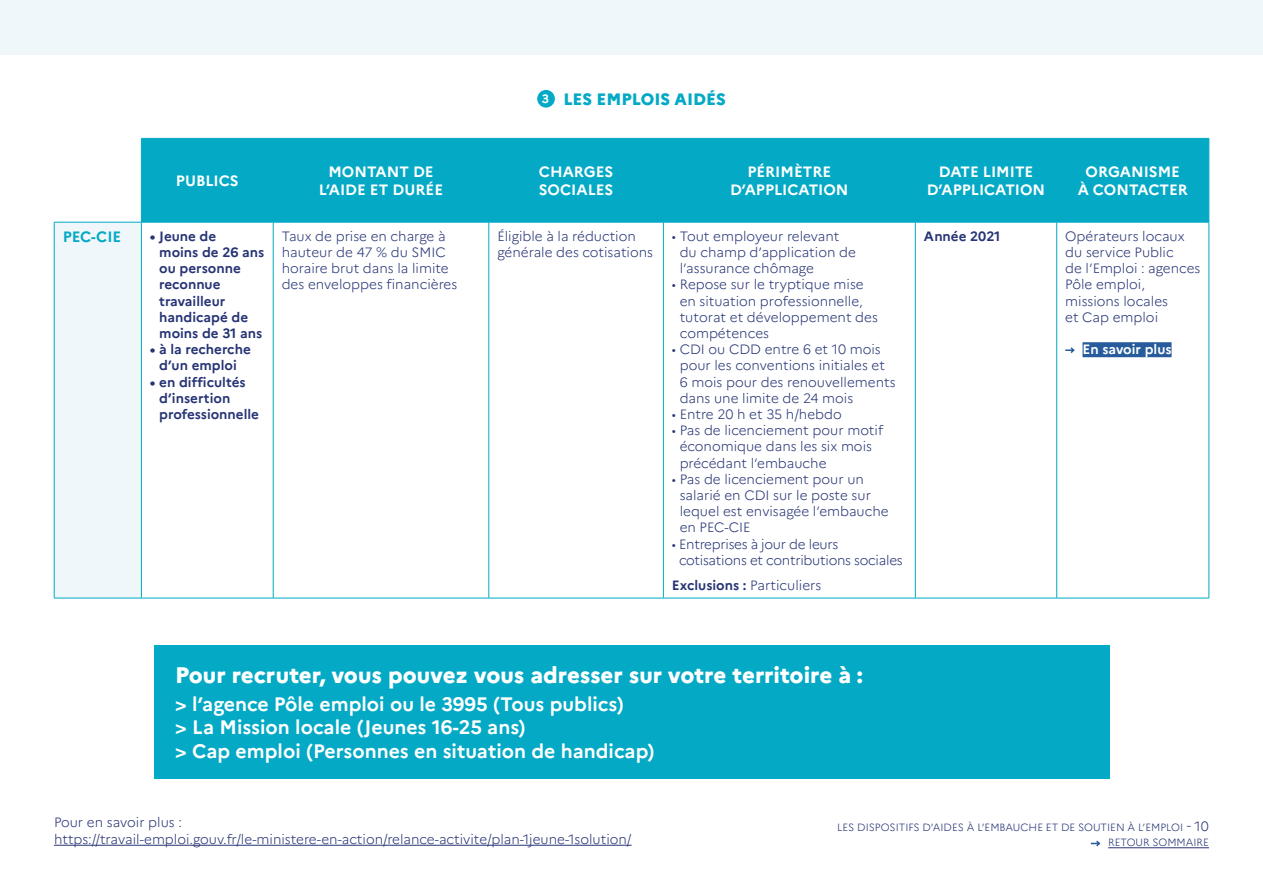
<style>
.page{position:relative;width:1263px;height:893px;background:#fff}
.page>*{position:absolute;margin:0;border:0;box-sizing:border-box;transform-origin:0 0}
.t1{font:800 22.5px "Marianne";color:#fff}
.t2{font:700 19.5px/23.4px "Marianne";color:#fff}
.t3{font:800 16.5px "Marianne";color:#03a9c5}
.t4{font:700 15px/18px "Marianne";color:#fff;text-align:center}
.t5{font:700 15px "Marianne";color:#03a9c5}
.t6{font:300 13.5px/16.2px "Marianne";color:#273475}
.t7{font:700 13.5px/16.2px "Marianne";color:#273475}
.t8{font:300 13.5px/16.2px "Marianne";letter-spacing:-.02em;color:#273475}
.t9{font:700 13.5px "Marianne";color:#fff}
.t10{font:300 10.5px/15px "Marianne";color:#273475;text-align:right}
.s1{font-weight:700}
.s2{font-size:13.5px}
</style>
<div class="page">
<hr style="left:54px;top:845px;width:578px;height:1px;background:#273475">
<hr style="left:1108px;top:847px;width:101px;height:1px;background:#273475">
<svg style="left:1091px;top:840px;width:10px;height:7px"></svg>
<div style="left:0;top:0;width:1263px;height:54px;background:#f0f7fa"></div>
<div style="left:142px;top:139px;width:1066px;height:83px;background:#03a9c5"></div>
<div style="left:54px;top:222px;width:87px;height:376px;background:#f0f7fa"></div>
<hr style="left:54px;top:222px;width:87px;height:1px;background:#03a9c5">
<hr style="left:141px;top:139px;width:1px;height:83px;background:#03a9c5">
<hr style="left:141px;top:138px;width:132px;height:1px;background:#03a9c5">
<hr style="left:141px;top:222px;width:132px;height:1px;background:#03a9c5">
<hr style="left:273px;top:139px;width:1px;height:83px;background:#03a9c5">
<hr style="left:273px;top:138px;width:216px;height:1px;background:#03a9c5">
<hr style="left:273px;top:222px;width:216px;height:1px;background:#03a9c5">
<hr style="left:489px;top:139px;width:1px;height:83px;background:#03a9c5">
<hr style="left:489px;top:138px;width:174px;height:1px;background:#03a9c5">
<hr style="left:489px;top:222px;width:174px;height:1px;background:#03a9c5">
<hr style="left:663px;top:139px;width:1px;height:83px;background:#03a9c5">
<hr style="left:663px;top:138px;width:252px;height:1px;background:#03a9c5">
<hr style="left:915px;top:138px;width:142px;height:1px;background:#03a9c5">
<hr style="left:1057px;top:138px;width:152px;height:1px;background:#03a9c5">
<hr style="left:915px;top:139px;width:1px;height:83px;background:#03a9c5">
<hr style="left:1056px;top:139px;width:1px;height:83px;background:#03a9c5">
<hr style="left:1208px;top:139px;width:1px;height:83px;background:#03a9c5">
<hr style="left:663px;top:222px;width:252px;height:1px;background:#03a9c5">
<hr style="left:915px;top:222px;width:142px;height:1px;background:#03a9c5">
<hr style="left:1057px;top:222px;width:152px;height:1px;background:#03a9c5">
<hr style="left:54px;top:222px;width:1px;height:376px;background:#03a9c5">
<hr style="left:141px;top:222px;width:1px;height:376px;background:#03a9c5">
<hr style="left:273px;top:222px;width:1px;height:376px;background:#03a9c5">
<hr style="left:489px;top:222px;width:1px;height:376px;background:#03a9c5">
<hr style="left:663px;top:222px;width:1px;height:376px;background:#03a9c5">
<hr style="left:915px;top:222px;width:1px;height:376px;background:#03a9c5">
<hr style="left:1056px;top:222px;width:1px;height:376px;background:#03a9c5">
<hr style="left:1208px;top:222px;width:1px;height:376px;background:#03a9c5">
<hr style="left:54px;top:598px;width:87px;height:1px;background:#03a9c5">
<hr style="left:141px;top:598px;width:132px;height:1px;background:#03a9c5">
<hr style="left:273px;top:598px;width:216px;height:1px;background:#03a9c5">
<hr style="left:489px;top:598px;width:174px;height:1px;background:#03a9c5">
<hr style="left:663px;top:598px;width:252px;height:1px;background:#03a9c5">
<hr style="left:915px;top:598px;width:142px;height:1px;background:#03a9c5">
<hr style="left:1057px;top:598px;width:152px;height:1px;background:#03a9c5">
<div style="left:1082px;top:342px;width:89px;height:15px;background:#275b9b"></div>
<svg style="left:1065px;top:347px;width:10px;height:6px"></svg>
<div style="left:154px;top:645px;width:956px;height:134px;background:#03a9c5"></div>
<div style="left:537px;top:90px;width:18px;height:18px;background:#03a9c5;border-radius:50%"></div>
<p class="t3" style="left:542px;top:90px;width:186px"><sup>3</sup> LES EMPLOIS AIDÉS</p>
<p class="t4" style="left:176px;top:172px;width:64px">PUBLICS</p>
<p class="t4" style="left:319px;top:163px;width:126px">MONTANT DE<br>L’AIDE ET DURÉE</p>
<p class="t4" style="left:539px;top:163px;width:76px;text-align:left">CHARGES<br>SOCIALES</p>
<p class="t4" style="left:730px;top:163px;width:120px">PÉRIMÈTRE<br>D’APPLICATION</p>
<p class="t4" style="left:927px;top:163px;width:120px">DATE LIMITE<br>D’APPLICATION</p>
<p class="t4" style="left:1078px;top:163px;width:112px">ORGANISME<br>À CONTACTER</p>
<p class="t5" style="left:63px;top:227px;width:60px">PEC-CIE</p>
<p class="t7" style="left:159px;top:228px;width:107px;text-indent:-9px">• Jeune de<br>moins de 26 ans ou personne reconnue travailleur handicapé de moins de 31 ans</p>
<p class="t7" style="left:150px;top:341px;width:102px;text-align:center">• à la recherche d’un emploi</p>
<p class="t7" style="left:159px;top:374px;width:101px;text-indent:-9px">• en difficultés d’insertion professionnelle</p>
<p class="t6" style="left:282px;top:228px;width:177px">Taux de prise en charge à hauteur de 47 % du SMIC horaire brut dans la limite des enveloppes financières</p>
<p class="t6" style="left:497px;top:228px;width:157px">Éligible à la réduction générale des cotisations</p>
<p class="t6" style="left:680px;top:228px;width:178px;text-indent:-8px">• Tout employeur relevant du champ d’application de l’assurance chômage</p>
<p class="t6" style="left:680px;top:276px;width:200px;text-indent:-8px">• Repose sur le tryptique mise en situation professionnelle, tutorat et développement des compétences</p>
<p class="t6" style="left:680px;top:341px;width:217px;text-indent:-8px">• CDI ou CDD entre 6 et 10 mois pour les conventions initiales et<br>6 mois pour des renouvellements dans une limite de 24 mois</p>
<p class="t6" style="left:672px;top:406px;width:171px">• Entre 20 h et 35 h/hebdo</p>
<p class="t6" style="left:680px;top:422px;width:205px;text-indent:-8px">• Pas de licenciement pour motif économique dans les six mois précédant l’embauche</p>
<p class="t6" style="left:680px;top:471px;width:211px;text-indent:-8px">• Pas de licenciement pour un salarié en CDI sur le poste sur lequel est envisagée l’embauche en PEC-CIE</p>
<p class="t8" style="left:679px;top:536px;width:225px;text-indent:-7px">• Entreprises à jour de leurs cotisations et contributions sociales</p>
<p class="t6" style="left:672px;top:577px;width:151px"><span class="s1">Exclusions :</span> Particuliers</p>
<p class="t7" style="left:924px;top:228px;width:78px">Année 2021</p>
<p class="t6" style="left:1065px;top:228px;width:137px">Opérateurs locaux du service Public<br>de l’Emploi : agences<br>Pôle emploi, missions locales<br>et Cap emploi</p>
<p class="t9" style="left:1082px;top:341px;width:91px">En savoir plus</p>
<h1 class="t1" style="left:175px;top:661px;width:689px">Pour recruter, vous pouvez vous adresser sur votre territoire à :</h1>
<h2 class="t2" style="left:175px;top:692px;width:481px">&gt; l’agence Pôle emploi ou le 3995 (Tous publics)<br>&gt; La Mission locale (Jeunes 16-25 ans)<br>&gt; Cap emploi (Personnes en situation de handicap)</h2>
<p class="t6" style="left:54px;top:814px;width:579px">Pour en savoir plus : https://travail-emploi.gouv.fr/le-ministere-en-action/relance-activite/plan-1jeune-1solution/</p>
<p class="t10" style="left:837px;top:820px;width:373px">LES DISPOSITIFS D’AIDES À L’EMBAUCHE ET DE SOUTIEN À L’EMPLOI <span class="s2">- 10<br></span>RETOUR SOMMAIRE</p>
</div>
